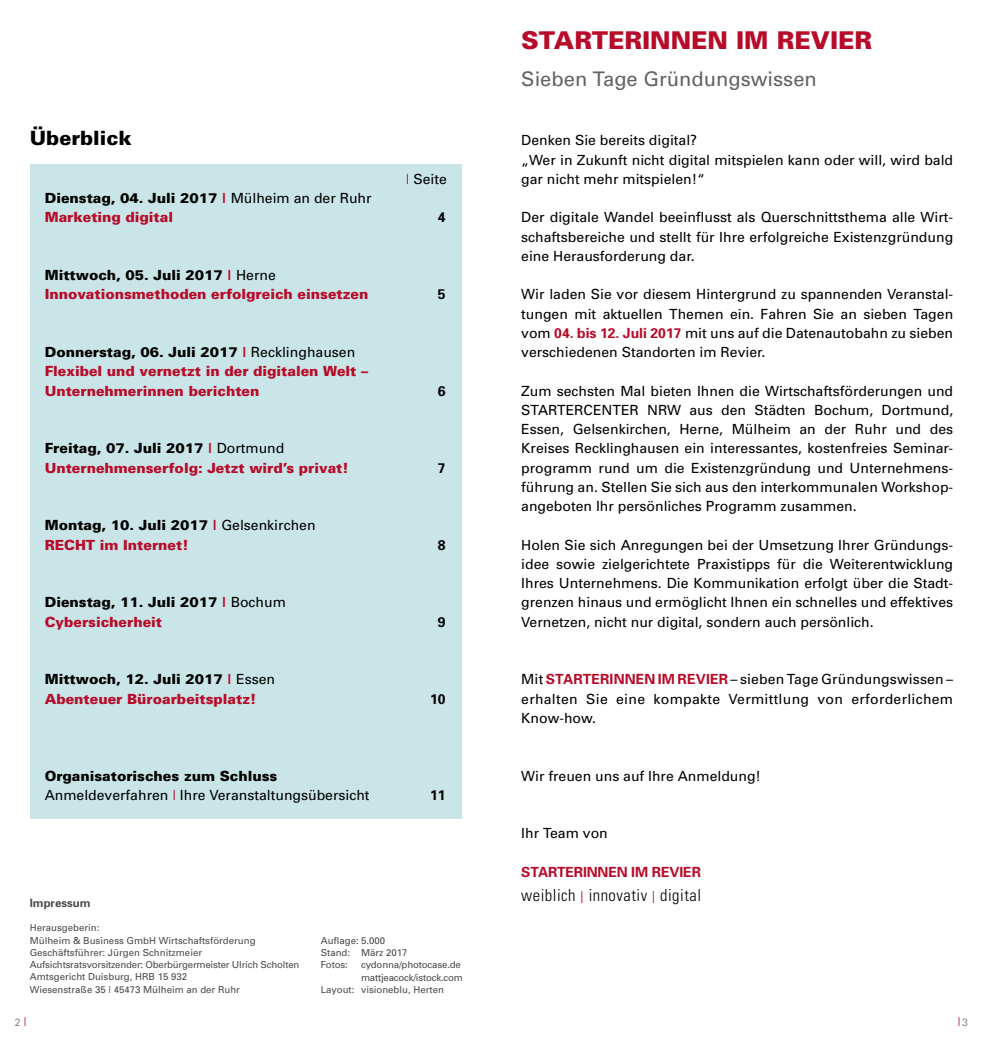
<style>
.page{position:relative;width:983px;height:1042px;background:#fff}
.page>*{position:absolute;margin:0;border:0;box-sizing:border-box;transform-origin:0 0}
.t1{font:900 24.5px "Univers";color:#b80a29}
.t2{font:20.12px "Univers";color:#646363}
.t3{font:900 19.6px "Univers";color:#000}
.t4{font:300 condensed 16.62px "Univers";letter-spacing:.03em;color:#000}
.t5{font:14px/19.2px "Univers";color:#000;text-align:justify}
.t6{font:900 14px/19.2px "Univers";color:#b80a29}
.t7{font:900 14px/19.2px "Univers";color:#000}
.t8{font:700 14px "Univers";letter-spacing:-.01em;color:#b80a29}
.t9{font:700 14px "Univers";color:#000}
.t10{font:300 12.25px "Univers";color:#b80a29}
.t11{font:700 11.38px "Univers";color:#4a4a49}
.t12{font:300 10.5px "Univers";color:#646363}
.t13{font:9.62px/12.2px "Univers";color:#4a4a49}
.t14{font:9.62px "Univers";letter-spacing:-.02em;color:#4a4a49}
.s1{color:#b80a29}
.s2{font-weight:400}
.s3{color:#000}
.s4{font-weight:400;color:#000}
.s5{font-weight:900}
.s6{font-weight:700;color:#b80a29}
.s7{font-size:12.25px;color:#b80a29}
.s8{font-size:10.5px;color:#646363}
</style>
<div class="page">
<div style="left:30px;top:165px;width:431px;height:654px;background:#cae5e7"></div>
<h1 class="t1" style="left:521px;top:25px;width:352px">STARTERINNEN IM REVIER</h1>
<h3 class="t3" style="left:30px;top:126px;width:103px">Überblick</h3>
<p class="t7" style="left:45px;top:188px;width:328px">Dienstag, 04. Juli 2017 <span class="s1">|</span> <span class="s2">Mülheim an der Ruhr<br></span><span class="s1">Marketing digital</span></p>
<p class="t6" style="left:45px;top:265px;width:325px"><span class="s3">Mittwoch, 05. Juli 2017</span> | <span class="s4">Herne<br></span>Innovationsmethoden erfolgreich einsetzen</p>
<p class="t6" style="left:45px;top:342px;width:325px"><span class="s3">Donnerstag, 06. Juli 2017</span> | <span class="s4">Recklinghausen<br></span>Flexibel und vernetzt in der digitalen Welt –<br>Unternehmerinnen berichten</p>
<p class="t6" style="left:45px;top:438px;width:305px"><span class="s3">Freitag, 07. Juli 2017</span> | <span class="s4">Dortmund<br></span>Unternehmenserfolg: Jetzt wird’s privat!</p>
<p class="t7" style="left:45px;top:515px;width:272px">Montag, 10. Juli 2017 <span class="s1">|</span> <span class="s2">Gelsenkirchen<br></span><span class="s1">RECHT im Internet!</span></p>
<p class="t7" style="left:45px;top:592px;width:243px">Dienstag, 11. Juli 2017 <span class="s1">|</span> <span class="s2">Bochum<br></span><span class="s1">Cybersicherheit</span></p>
<p class="t6" style="left:45px;top:669px;width:232px"><span class="s3">Mittwoch, 12. Juli 2017</span> | <span class="s4">Essen<br></span>Abenteuer Büroarbeitsplatz!</p>
<p class="t5" style="left:45px;top:766px;width:326px"><span class="s5">Organisatorisches zum Schluss<br></span>Anmeldeverfahren <span class="s1">|</span> Ihre Veranstaltungsübersicht</p>
<p class="t5" style="left:406px;top:169px;width:42px"><span class="s1">|</span> Seite</p>
<p class="t9" style="left:438px;top:208px;width:9px">4</p>
<p class="t9" style="left:438px;top:285px;width:9px">5</p>
<p class="t9" style="left:438px;top:382px;width:9px">6</p>
<p class="t9" style="left:438px;top:459px;width:9px">7</p>
<p class="t9" style="left:438px;top:536px;width:9px">8</p>
<p class="t9" style="left:438px;top:613px;width:9px">9</p>
<p class="t9" style="left:430px;top:690px;width:17px">10</p>
<p class="t9" style="left:430px;top:786px;width:17px">11</p>
<p class="t11" style="left:30px;top:895px;width:62px">Impressum</p>
<p class="t13" style="left:30px;top:921px;width:271px">Herausgeberin:<br>Mülheim &amp; Business GmbH Wirtschaftsförderung Geschäftsführer: Jürgen Schnitzmeier Aufsichtsratsvorsitzender: Oberbürgermeister Ulrich Scholten Amtsgericht Duisburg, HRB 15 932<br>Wiesenstraße 35 | 45473 Mülheim an der Ruhr</p>
<p class="t13" style="left:320px;top:934px;width:88px">Auflage: 5.000<br>Stand: März 2017<br>Fotos:</p>
<p class="t13" style="left:361px;top:958px;width:101px">cydonna/photocase.de</p>
<p class="t14" style="left:361px;top:971px;width:103px">mattjeacock/istock.com</p>
<p class="t13" style="left:320px;top:983px;width:125px">Layout: visioneblu, Herten</p>
<h2 class="t2" style="left:521px;top:66px;width:297px">Sieben Tage Gründungswissen</h2>
<p class="t5" style="left:521px;top:130px;width:433px;text-align:left">Denken Sie bereits digital?<br>„Wer in Zukunft nicht digital mitspielen kann oder will, wird bald gar nicht mehr mitspielen!“</p>
<p class="t5" style="left:521px;top:207px;width:433px">Der digitale Wandel beeinflusst als Querschnittsthema alle Wirt&shy;schaftsbereiche und stellt für Ihre erfolgreiche Existenzgründung eine Herausforderung dar.</p>
<p class="t5" style="left:521px;top:284px;width:433px">Wir laden Sie vor diesem Hintergrund zu spannenden Veranstal&shy;tungen mit aktuellen Themen ein. Fahren Sie an sieben Tagen vom <span class="s6">04. bis 12. Juli 2017</span> mit uns auf die Datenautobahn zu sieben verschiedenen Standorten im Revier.</p>
<p class="t5" style="left:521px;top:381px;width:433px">Zum sechsten Mal bieten Ihnen die Wirtschaftsförderungen und STARTERCENTER NRW aus den Städten Bochum, Dortmund, Essen, Gelsenkirchen, Herne, Mülheim an der Ruhr und des Kreises Recklinghausen ein interessantes, kostenfreies Seminar&shy;programm rund um die Existenzgründung und Unternehmens&shy;führung an. Stellen Sie sich aus den interkommunalen Workshop&shy;angeboten Ihr persönliches Programm zusammen.</p>
<p class="t5" style="left:521px;top:535px;width:433px">Holen Sie sich Anregungen bei der Umsetzung Ihrer Gründungs&shy;idee sowie zielgerichtete Praxistipps für die Weiterentwicklung Ihres Unternehmens. Die Kommunikation erfolgt über die Stadt&shy;grenzen hinaus und ermöglicht Ihnen ein schnelles und effektives Vernetzen, nicht nur digital, sondern auch persönlich.</p>
<p class="t5" style="left:521px;top:669px;width:433px">Mit <span class="s6">STARTERINNEN IM REVIER</span> – sieben Tage Gründungswissen – erhalten Sie eine kompakte Vermittlung von erforderlichem Know-how.</p>
<p class="t5" style="left:521px;top:766px;width:241px">Wir freuen uns auf Ihre Anmeldung!</p>
<p class="t5" style="left:521px;top:823px;width:88px">Ihr Team von</p>
<p class="t8" style="left:521px;top:863px;width:181px">STARTERINNEN IM REVIER</p>
<p class="t4" style="left:521px;top:885px;width:181px">weiblich <span class="s1">|</span> innovativ <span class="s1">|</span> digital</p>
<p class="t12" style="left:15px;top:1015px;width:13px">2 <span class="s7">|</span></p>
<p class="t10" style="left:957px;top:1014px;width:12px">|<span class="s8">3</span></p>
</div>
